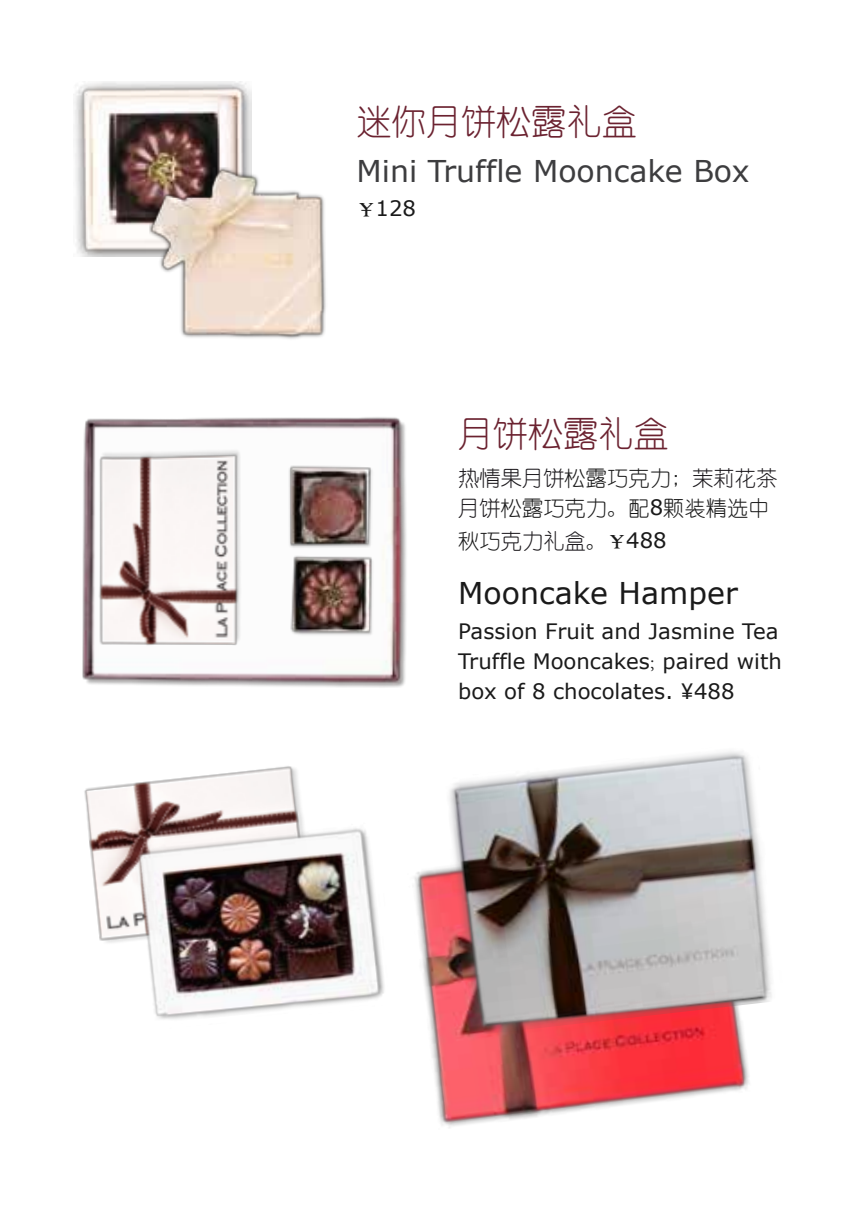
<style>
.page{position:relative;width:851px;height:1205px;background:#fff}
.page>*{position:absolute;margin:0;border:0;box-sizing:border-box;transform-origin:0 0}
.t1{font:35px "You Yuan";color:#6b2230}
.t2{font:30px "Verdana";color:#3d3d3f}
.t3{font:30px "Verdana";color:#1a1a1a}
.t4{font:21.25px/30px "Verdana";color:#1a1a1a}
.t5{font:21.25px/30px "You Yuan";color:#1a1a1a}
.t6{font:21.25px "You Yuan";color:#1a171b}
.s1{font-family:"You Yuan";font-size:20px}
.s2{color:#1a171b}
.s3{font-family:"Verdana"}
.s4{color:#1a1a1a}
.s5{font-size:20px;color:#1a1a1a}
.s6{font-family:"Verdana";color:#1a1a1a}
.s7{font-family:"Adobe Song Std";font-weight:300}
</style>
<div class="page">
<img style="left:84px;top:766px;width:216px;height:177px">
<img style="left:123px;top:820px;width:177px;height:199px">
<img style="left:300px;top:805px;width:449px;height:323px">
<img style="left:74px;top:82px;width:177px;height:175px">
<img style="left:150px;top:167px;width:176px;height:172px">
<img style="left:82px;top:417px;width:325px;height:271px">
<img style="left:83px;top:434px;width:220px;height:230px">
<img style="left:279px;top:458px;width:105px;height:104px">
<img style="left:285px;top:550px;width:98px;height:91px">
<img style="left:430px;top:751px;width:342px;height:286px">
<h1 class="t1" style="left:356px;top:103px;width:281px">迷你月饼松露礼盒</h1>
<h2 class="t2" style="left:356px;top:150px;width:394px">Mini Truffle Mooncake Box</h2>
<p class="t4" style="left:356px;top:193px;width:61px"><span class="s1">￥</span>128</p>
<h1 class="t1" style="left:458px;top:415px;width:211px">月饼松露礼盒</h1>
<p class="t5" style="left:458px;top:462px;width:320px"><span class="s2">热情果月饼</span>松露巧克力; <span class="s2">茉莉花茶月饼</span>松露巧克力。配<span class="s3">8</span>颗装精选中</p>
<p class="t6" style="left:458px;top:529px;width:210px"><span class="s4">秋巧</span>克力礼盒<span class="s4">。</span><span class="s5">￥</span><span class="s6">488</span></p>
<h2 class="t3" style="left:458px;top:572px;width:281px">Mooncake Hamper</h2>
<p class="t4" style="left:458px;top:615px;width:325px">Passion Fruit and Jasmine Tea<br>Truffle Mooncakes<span class="s7">;</span> paired with box of 8 chocolates. ¥488</p>
</div>
